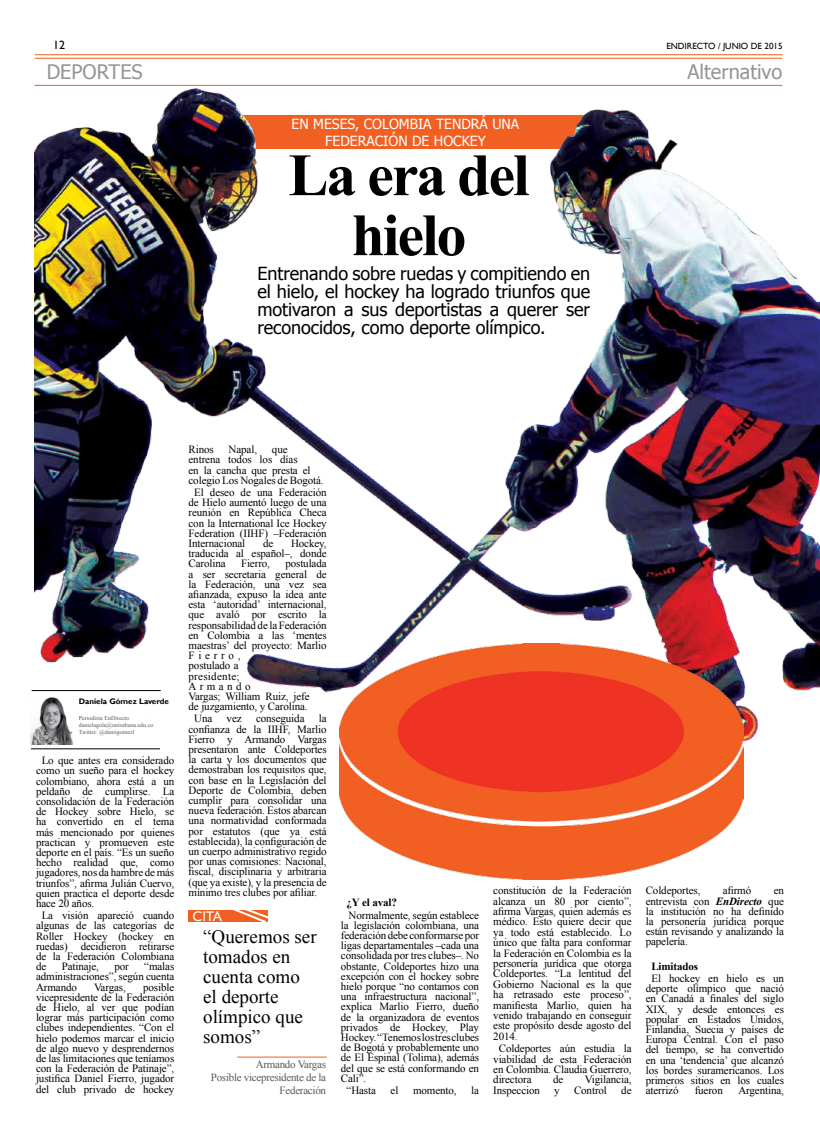
<style>
.page{position:relative;width:820px;height:1134px;background:#fff}
.page>*{position:absolute;margin:0;border:0;box-sizing:border-box;transform-origin:0 0}
.t1{font:700 60px/60px "Times New Roman";letter-spacing:-.035em;color:#000;text-align:center}
.t2{font:20px "Tahoma";color:#939598}
.t3{font:19px/20px "Times New Roman";color:#000}
.t4{font:18px/18px "Tahoma";letter-spacing:-.005em;color:#000;text-align:justify}
.t5{font:14px/16.8px "Tahoma";color:#fff;text-align:center}
.t6{font:14px "Gill Sans";color:#fff}
.t7{font:12px "Gill Sans";color:#000}
.t8{font:11px/10.2px "Times New Roman";letter-spacing:-.01em;color:#000;text-align:justify}
.t9{font:11px/13.2px "Times New Roman";letter-spacing:-.025em;color:#58595b;text-align:right}
.t10{font:700 11px "Times New Roman";letter-spacing:-.01em;color:#000}
.t11{font:9px "Gill Sans";color:#000}
.t12{font:700 8px "Gill Sans";color:#000}
.t13{font:6px/7.2px "Times New Roman";color:#58595b}
.s1{font-weight:700;font-style:italic}
</style>
<div class="page">
<hr style="left:34px;top:85px;width:748px;height:1px;background:#f15f22">
<hr style="left:35px;top:54px;width:747px;height:1px;background:#f15f22">
<hr style="left:35px;top:58px;width:747px;height:1px;background:#f15f22">
<img style="left:31px;top:730px;width:4px;height:14px">
<hr style="left:31px;top:749px;width:129px;height:1px;background:#000">
<hr style="left:32px;top:690px;width:129px;height:1px;background:#000">
<img style="left:35px;top:88px;width:784px;height:673px">
<img style="left:339px;top:643px;width:404px;height:236px">
<hr style="left:237px;top:1056px;width:89px;height:1px;background:#f15f22">
<div style="left:188px;top:910px;width:80px;height:12px;background:#f15f22"></div>
<svg style="left:233px;top:910px;width:35px;height:12px"></svg>
<p class="t7" style="left:53px;top:38px;width:13px">12</p>
<h2 class="t2" style="left:47px;top:58px;width:97px">DEPORTES</h2>
<p class="t5" style="left:291px;top:115px;width:229px">EN MESES, COLOMBIA TENDRÁ UNA<br>FEDERACIÓN DE HOCKEY</p>
<h1 class="t1" style="left:288px;top:144px;width:243px">La era del hielo</h1>
<h3 class="t4" style="left:257px;top:264px;width:334px">Entrenando sobre ruedas y compitiendo en el hielo, el hockey ha logrado triunfos que motivaron a sus deportistas a querer ser reconocidos, como deporte olímpico.</h3>
<p class="t11" style="left:666px;top:41px;width:72px">ENDIRECTO / JUNIO</p>
<p class="t11" style="left:750px;top:41px;width:33px">DE 2015</p>
<h2 class="t2" style="left:687px;top:58px;width:96px">Alternativo</h2>
<p class="t12" style="left:79px;top:696px;width:92px">Daniela Gómez Laverde</p>
<p class="t13" style="left:79px;top:714px;width:76px">Periodista EnDirecto danielagola@unisabana.edu.co<br>Twitter: @daniigomezl</p>
<p class="t8" style="left:36px;top:755px;width:140px;text-indent:6px">Lo que antes era considerado como un sueño para el hockey colombiano, ahora está a un peldaño de cumplirse. La consolidación de la Federación de Hockey sobre Hielo, se ha convertido en el tema más mencionado por quienes practican y promueven este deporte en el país. “Es un sueño hecho realidad que, como jugadores, nos da hambre de más triunfos”, afirma Julián Cuervo, quien practica el deporte desde hace 20 años.</p>
<p class="t8" style="left:36px;top:910px;width:140px;text-indent:6px">La visión apareció cuando algunas de las categorías de Roller Hockey (hockey en ruedas) decidieron retirarse de la Federación Colombiana de</p>
<p class="t8" style="left:62px;top:961px;width:39px">Patinaje,</p>
<p class="t8" style="left:114px;top:961px;width:16px">por</p>
<p class="t8" style="left:36px;top:961px;width:140px;text-indent:108px">“malas administraciones”, según cuenta Armando</p>
<p class="t8" style="left:36px;top:982px;width:140px;text-indent:107px">posible vicepresidente de la Federación de Hielo, al ver que podían lograr más participación como clubes independientes. “Con el hielo podemos marcar el inicio de algo nuevo y desprendernos de las limitaciones que teníamos con la Federación de Patinaje”, justifica Daniel Fierro, jugador del club privado de hockey</p>
<p class="t8" style="left:94px;top:982px;width:33px">Vargas,</p>
<p class="t8" style="left:188px;top:444px;width:27px">Rinos</p>
<p class="t8" style="left:228px;top:444px;width:30px">Napal,</p>
<p class="t8" style="left:188px;top:444px;width:137px;text-align:left;text-indent:83px">que<br>entrena todos los días<br>en la cancha que presta el colegio Los Nogales de Bogotá.</p>
<p class="t8" style="left:188px;top:487px;width:140px;text-indent:6px">El deseo de una Federación de Hielo aumentó luego de una reunión en República Checa con la International Ice Hockey Federation (IIHF) –Federación Internacional</p>
<p class="t8" style="left:188px;top:538px;width:140px;text-indent:102px">Hockey, traducida al español–, donde Carolina</p>
<p class="t8" style="left:263px;top:538px;width:12px">de</p>
<p class="t8" style="left:188px;top:558px;width:140px;text-align:left;text-indent:97px">postulada a ser secretaria general de la Federación, una vez sea afianzada, expuso la idea ante esta ‘autoridad’ internacional, que avaló por escrito la responsabilidad de la Federación en Colombia a las ‘mentes maestras’ del proyecto: Marlio<br>Fierro,<br>postulado a<br>presidente;<br>Armando<br>Vargas; William Ruiz, jefe<br>de juzgamiento, y Carolina.</p>
<p class="t8" style="left:194px;top:713px;width:20px">Una</p>
<p class="t8" style="left:226px;top:713px;width:17px">vez</p>
<p class="t8" style="left:256px;top:713px;width:50px">conseguida</p>
<p class="t8" style="left:241px;top:558px;width:30px">Fierro,</p>
<p class="t8" style="left:188px;top:713px;width:140px;text-indent:130px">la confianza de la IIHF, Marlio Fierro y Armando Vargas presentaron ante Coldeportes la carta y los documentos que demostraban los requisitos que, con base en la Legislación del Deporte de Colombia, deben cumplir para consolidar una nueva federación. Estos abarcan una normatividad conformada por estatutos (que ya está establecida), la configuración de un cuerpo administrativo regido por unas comisiones: Nacional, fiscal, disciplinaria y arbitraria (que ya existe), y la presencia de mínimo tres clubes por afiliar.</p>
<h3 class="t3" style="left:203px;top:927px;width:115px">“Queremos ser tomados en cuenta como el deporte olímpico que somos”</h3>
<p class="t6" style="left:192px;top:908px;width:31px">CI TA</p>
<p class="t9" style="left:211px;top:1057px;width:117px">Armando Vargas<br>Posible vicepresidente de la<br>Federación</p>
<p class="t10" style="left:346px;top:895px;width:52px">¿Y el aval?</p>
<p class="t8" style="left:341px;top:910px;width:140px;text-indent:8px">Normalmente, según establece la legislación colombiana, una federación debe conformarse por ligas departamentales –cada una consolidada por tres clubes–. No obstante, Coldeportes hizo una excepción con el hockey sobre hielo porque “no contamos con una infraestructura nacional”, explica Marlio Fierro, dueño de la organizadora de eventos privados de Hockey, Play Hockey. “Tenemos los tres clubes de Bogotá y probablemente uno de El Espinal (Tolima), además del que se está conformando en Cali”.</p>
<p class="t8" style="left:346px;top:1085px;width:31px">“Hasta</p>
<p class="t8" style="left:390px;top:1085px;width:9px">el</p>
<p class="t8" style="left:413px;top:1085px;width:45px">momento,</p>
<p class="t8" style="left:471px;top:1085px;width:9px">la</p>
<p class="t8" style="left:493px;top:885px;width:140px">constitución de la Federación alcanza un 80 por ciento”, afirma Vargas, quien además es médico. Esto quiere decir que ya todo está establecido. Lo único que falta para conformar la Federación en Colombia es la personería jurídica que otorga Coldeportes. “La lentitud del Gobierno Nacional es la que ha retrasado este proceso”, manifiesta Marlio, quien ha venido trabajando en conseguir este propósito desde agosto del 2014.</p>
<p class="t8" style="left:493px;top:1043px;width:140px;text-indent:6px">Coldeportes aún estudia la viabilidad de esta Federación en Colombia. Claudia Guerrero, directora</p>
<p class="t8" style="left:553px;top:1074px;width:12px">de</p>
<p class="t8" style="left:584px;top:1074px;width:48px">Vigilancia,</p>
<p class="t8" style="left:493px;top:1085px;width:48px">Inspeccion</p>
<p class="t8" style="left:554px;top:1085px;width:7px">y</p>
<p class="t8" style="left:573px;top:1085px;width:34px">Control</p>
<p class="t8" style="left:621px;top:1085px;width:12px">de</p>
<p class="t8" style="left:645px;top:885px;width:56px">Coldeportes,</p>
<p class="t8" style="left:722px;top:885px;width:30px">afirmó</p>
<p class="t8" style="left:645px;top:885px;width:140px;text-indent:128px">en entrevista con <span class="s1">EnDirecto</span> que la institución no ha definido la personería jurídica porque están revisando y analizando la papelería.</p>
<p class="t10" style="left:651px;top:958px;width:48px">Limitados</p>
<p class="t8" style="left:645px;top:973px;width:140px;text-indent:6px">El hockey en hielo es un deporte olímpico que nació en Canadá a finales del siglo XIX, y desde entonces es popular en Estados Unidos, Finlandia, Suecia y países de Europa Central. Con el paso del tiempo, se ha convertido en una ‘tendencia’ que alcanzó los bordes suramericanos. Los primeros sitios en los cuales aterrizó</p>
<p class="t8" style="left:694px;top:1085px;width:30px">fueron</p>
<p class="t8" style="left:738px;top:1085px;width:47px">Argentina,</p>
</div>
